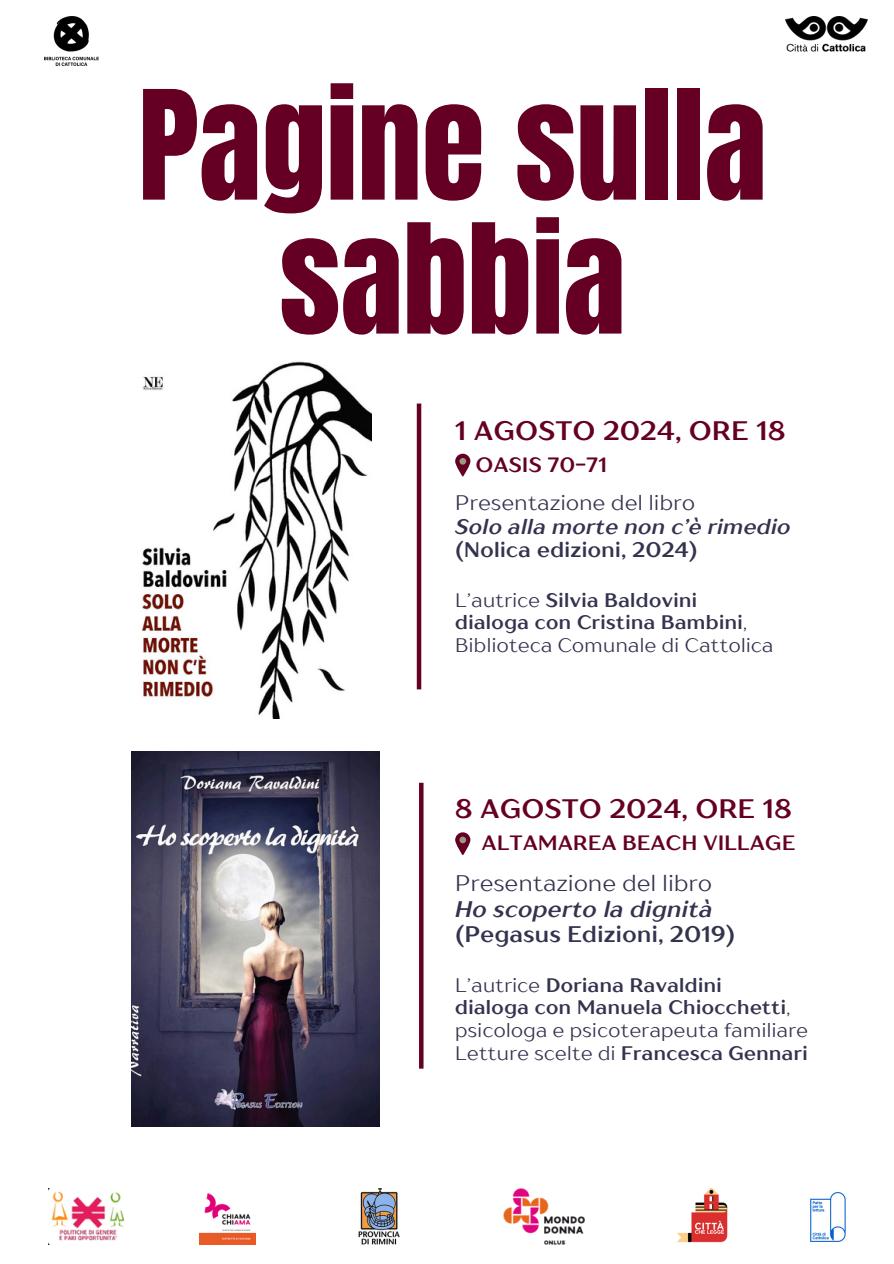
<style>
.page{position:relative;width:894px;height:1264px;background:#fff}
.page>*{position:absolute;margin:0;border:0;box-sizing:border-box;transform-origin:0 0}
.t1{font:128.85px/133.8px "Anton";color:#650024;text-align:center}
.t2{font:700 26.7px "TT Drugs";letter-spacing:.02em;color:#650024}
.t3{font:700 22.5px/25.8px "TT Drugs";letter-spacing:.02em;color:#34334f}
.t4{font:italic 700 21px/23.7px "TT Drugs";letter-spacing:.02em;color:#34334f}
.t5{font:700 20.7px "TT Drugs";letter-spacing:.02em;color:#650024}
.t6{font:700 19.5px "TT Drugs";letter-spacing:.02em;color:#34334f}
.t7{font:19.5px/22.5px "TT Drugs";letter-spacing:.02em;color:#34334f}
.s1{font-weight:400;font-style:normal}
.s2{font-style:normal}
.s3{font-weight:400}
.s4{font-style:italic}
.s5{font-weight:700}
</style>
<div class="page">
<img style="left:503px;top:1188px;width:81px;height:56px">
<img style="left:199px;top:1193px;width:56px;height:51px">
<img style="left:49px;top:1188px;width:75px;height:56px">
<img style="left:45px;top:17px;width:54px;height:48px">
<img style="left:785px;top:17px;width:81px;height:35px">
<img style="left:358px;top:1188px;width:42px;height:56px">
<img style="left:677px;top:1188px;width:51px;height:55px">
<img style="left:810px;top:1192px;width:36px;height:50px">
<svg style="left:455px;top:832px;width:15px;height:22px"></svg>
<div style="left:459px;top:836px;width:7px;height:7px;background:#9a9a7c;border-radius:50%"></div>
<svg style="left:455px;top:453px;width:15px;height:23px"></svg>
<div style="left:459px;top:458px;width:7px;height:6px;background:#9a9a7c;border-radius:50%"></div>
<img style="left:141px;top:361px;width:230px;height:357px">
<img style="left:132px;top:751px;width:247px;height:375px">
<div style="left:416px;top:403px;width:5px;height:286px;background:#650024"></div>
<hr style="left:419px;top:782px;width:4px;height:286px;background:#650024">
<p class="t1" style="left:138px;top:81px;width:630px">Pagine sulla sabbia</p>
<p class="t2" style="left:455px;top:414px;width:331px">1 AGOSTO 2024, ORE 18</p>
<p class="t5" style="left:475px;top:452px;width:132px">OASIS 70-71</p>
<p class="t4" style="left:455px;top:490px;width:336px"><span class="s1">Presentazione del libro<br></span>Solo alla morte non c’è rimedio <span class="s2">(Nolica edizioni, 2024)</span></p>
<p class="t6" style="left:455px;top:588px;width:243px"><span class="s3">L’autrice</span> Silvia Baldovini</p>
<p class="t6" style="left:455px;top:610px;width:293px">dialoga con Cristina Bambini<span class="s3">,</span></p>
<p class="t7" style="left:455px;top:633px;width:319px">Biblioteca Comunale di Cattolica</p>
<p class="t2" style="left:455px;top:792px;width:338px">8 AGOSTO 2024, ORE 18</p>
<p class="t5" style="left:482px;top:829px;width:314px">ALTAMAREA BEACH VILLAGE</p>
<p class="t3" style="left:455px;top:869px;width:281px"><span class="s3">Presentazione del libro<br></span><span class="s4">Ho scoperto la dignità </span>(Pegasus Edizioni, 2019)</p>
<p class="t6" style="left:455px;top:973px;width:268px"><span class="s3">L’autrice</span> Doriana Ravaldini</p>
<h4 class="t7" style="left:455px;top:996px;width:354px"><span class="s5">dialoga con Manuela Chiocchetti</span>, psicologa e psicoterapeuta familiare</h4>
<p class="t6" style="left:455px;top:1040px;width:354px"><span class="s3">Letture scelte di</span> Francesca Gennari</p>
</div>
